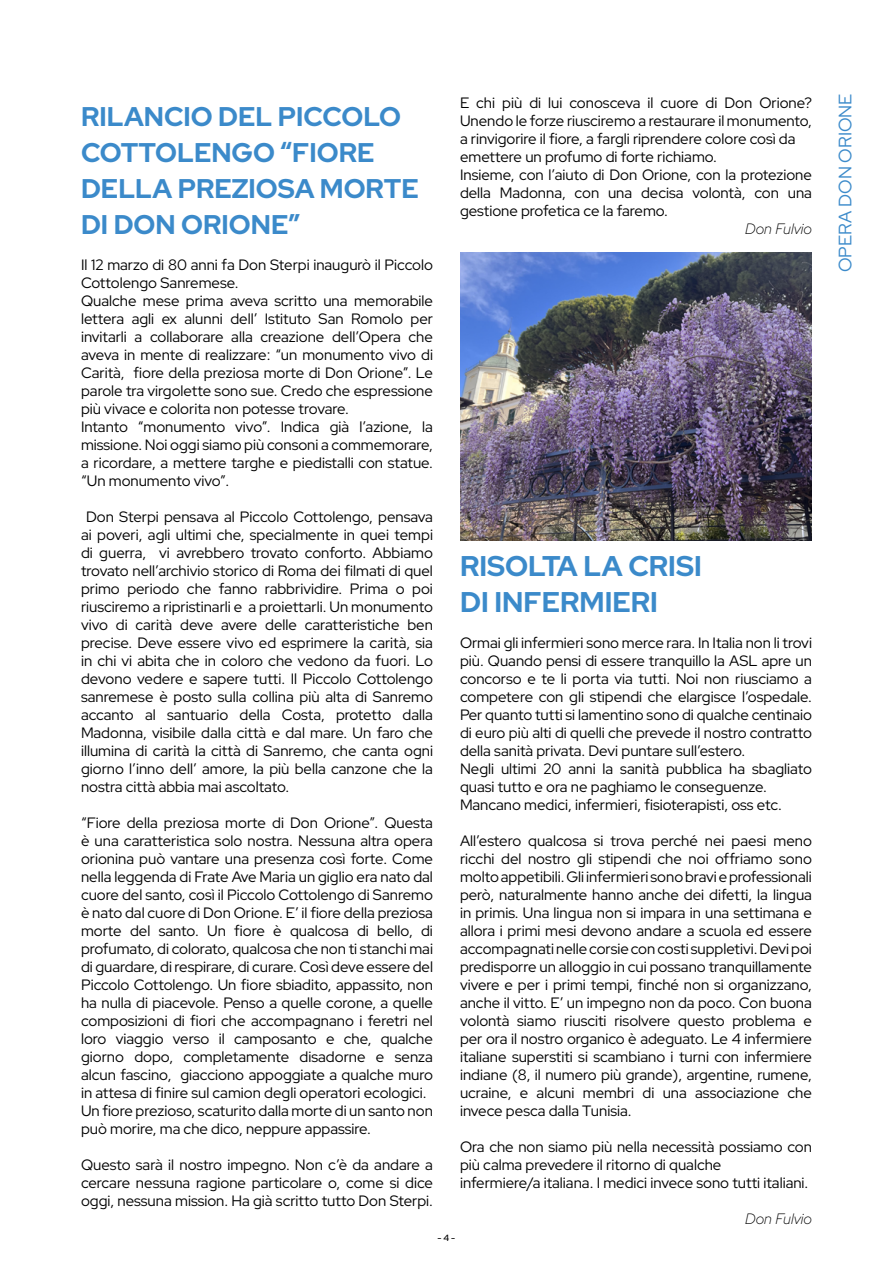
<style>
.page{position:relative;width:893px;height:1263px;background:#fff}
.page>*{position:absolute;margin:0;border:0;box-sizing:border-box;transform-origin:0 0}
.t1{font:700 28.5px/36px "Red Hat Display";color:#3b8aca}
.t2{font:700 27px/36px "Red Hat Display";color:#3b8aca}
.t3{font:18px "Red Hat Display";color:#3b8aca}
.t4{font:15px/18px "Red Hat Display";color:#000}
.t5{font:italic 300 15px "Red Hat Display";color:#000}
.t6{font:500 9px "Red Hat Display";color:#000}
</style>
<div class="page">
<img style="left:460px;top:252px;width:352px;height:288px">
<h2 class="t2" style="left:81px;top:98px;width:339px">RILANCIO DEL PICCOLO<br>COTTOLENGO “FIORE<br>DELLA PREZIOSA MORTE<br>DI DON ORIONE”</h2>
<p class="t4" style="left:81px;top:255px;width:353px">Il 12 marzo di 80 anni fa Don Sterpi inaugurò il Piccolo Cottolengo Sanremese.<br>Qualche mese prima aveva scritto una memorabile lettera agli ex alunni dell’ Istituto San Romolo per invitarli a collaborare alla creazione dell’Opera che aveva in mente di realizzare: “un monumento vivo di Carità, fiore della preziosa morte di Don Orione”. Le parole tra virgolette sono sue. Credo che espressione più vivace e colorita non potesse trovare.<br>Intanto “monumento vivo”. Indica già l’azione, la missione. Noi oggi siamo più consoni a commemorare, a ricordare, a mettere targhe e piedistalli con statue. “Un monumento vivo”.</p>
<p class="t4" style="left:81px;top:507px;width:354px;text-align:justify;text-indent:5px">Don Sterpi pensava al Piccolo Cottolengo, pensava ai poveri, agli ultimi che, specialmente in quei tempi di guerra, vi avrebbero trovato conforto. Abbiamo trovato nell’archivio storico di Roma dei filmati di quel primo periodo che fanno rabbrividire. Prima o poi riusciremo a ripristinarli e a proiettarli. Un monumento vivo di carità deve avere delle caratteristiche ben precise. Deve essere vivo ed esprimere la carità, sia in chi vi abita che in coloro che vedono da fuori. Lo devono vedere e sapere tutti. Il Piccolo Cottolengo sanremese è posto sulla collina più alta di Sanremo accanto al santuario della Costa, protetto dalla Madonna, visibile dalla città e dal mare. Un faro che illumina di carità la città di Sanremo, che canta ogni giorno l’inno dell’ amore, la più bella canzone che la nostra città abbia mai ascoltato.</p>
<p class="t4" style="left:81px;top:813px;width:354px">“Fiore della preziosa morte di Don Orione”. Questa è una caratteristica solo nostra. Nessuna altra opera orionina può vantare una presenza così forte. Come nella leggenda di Frate Ave Maria un giglio era nato dal cuore del santo, così il Piccolo Cottolengo di Sanremo è nato dal cuore di Don Orione. E’ il fiore della preziosa morte del santo. Un fiore è qualcosa di bello, di profumato, di colorato, qualcosa che non ti stanchi mai di guardare, di respirare, di curare. Così deve essere del Piccolo Cottolengo. Un fiore sbiadito, appassito, non ha nulla di piacevole. Penso a quelle corone, a quelle composizioni di fiori che accompagnano i feretri nel loro viaggio verso il camposanto e che, qualche giorno dopo, completamente disadorne e senza alcun fascino, giacciono appoggiate a qualche muro in attesa di finire sul camion degli operatori ecologici.<br>Un fiore prezioso, scaturito dalla morte di un santo non può morire, ma che dico, neppure appassire.</p>
<p class="t4" style="left:81px;top:1155px;width:353px;text-align:justify">Questo sarà il nostro impegno. Non c’è da andare a cercare nessuna ragione particolare o, come si dice oggi, nessuna mission. Ha già scritto tutto Don Sterpi.</p>
<p class="t4" style="left:460px;top:93px;width:353px">E chi più di lui conosceva il cuore di Don Orione?<br>Unendo le forze riusciremo a restaurare il monumento, a rinvigorire il fiore, a fargli riprendere colore così da emettere un profumo di forte richiamo.<br>Insieme, con l’aiuto di Don Orione, con la protezione della Madonna, con una decisa volontà, con una gestione profetica ce la faremo.</p>
<p class="t5" style="left:745px;top:219px;width:68px">Don Fulvio</p>
<h1 class="t1" style="left:460px;top:547px;width:243px">RISOLTA LA CRISI<br>DI INFERMIERI</h1>
<p class="t4" style="left:460px;top:633px;width:354px">Ormai gli infermieri sono merce rara. In Italia non li trovi più. Quando pensi di essere tranquillo la ASL apre un concorso e te li porta via tutti. Noi non riusciamo a competere con gli stipendi che elargisce l’ospedale.<br>Per quanto tutti si lamentino sono di qualche centinaio di euro più alti di quelli che prevede il nostro contratto della sanità privata. Devi puntare sull’estero.<br>Negli ultimi 20 anni la sanità pubblica ha sbagliato quasi tutto e ora ne paghiamo le conseguenze.<br>Mancano medici, infermieri, fisioterapisti, oss etc.</p>
<p class="t4" style="left:460px;top:831px;width:353px;text-align:justify">All’estero qualcosa si trova perché nei paesi meno ricchi del nostro gli stipendi che noi offriamo sono molto appetibili. Gli infermieri sono bravi e professionali però, naturalmente hanno anche dei difetti, la lingua in primis. Una lingua non si impara in una settimana e allora i primi mesi devono andare a scuola ed essere accompagnati nelle corsie con costi suppletivi. Devi poi predisporre un alloggio in cui possano tranquillamente vivere e per i primi tempi, finché non si organizzano, anche il vitto. E’ un impegno non da poco. Con buona volontà siamo riusciti risolvere questo problema e per ora il nostro organico è adeguato. Le 4 infermiere italiane superstiti si scambiano i turni con infermiere indiane (8, il numero più grande), argentine, rumene, ucraine, e alcuni membri di una associazione che invece pesca dalla Tunisia.</p>
<p class="t4" style="left:460px;top:1137px;width:353px">Ora che non siamo più nella necessità possiamo con più calma prevedere il ritorno di qualche<br>infermiere/a italiana. I medici invece sono tutti italiani.</p>
<p class="t5" style="left:745px;top:1209px;width:68px">Don Fulvio</p>
<p class="t6" style="left:438px;top:1232px;width:19px">- 4 -</p>
<p class="t3" style="left:833px;top:272px;width:180px;rotate:-90deg">OPERA DON ORIONE</p>
</div>
